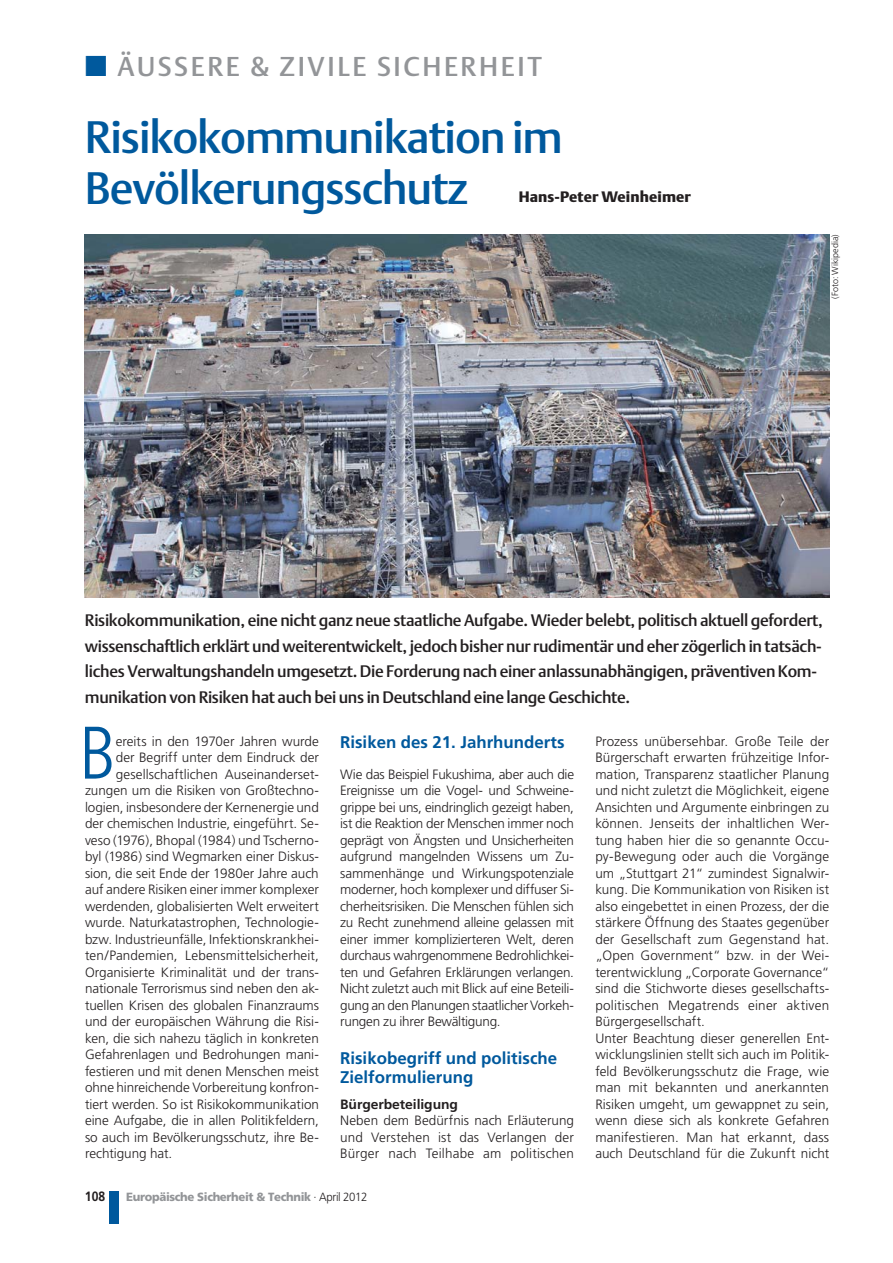
<style>
.page{position:relative;width:893px;height:1263px;background:#fff}
.page>*{position:absolute;margin:0;border:0;box-sizing:border-box;transform-origin:0 0}
.t1{font:300 condensed 74.25px "Frutiger";color:#00599d}
.t2{font:45px/51px "DTL Argo ST Medium";letter-spacing:-.025em;color:#00599d}
.t3{font:27px "DTL Argo ST Medium";letter-spacing:.1em;color:#939598}
.t4{font:700 16.8px/18.8px "Frutiger";color:#00599d}
.t5{font:16.5px/25.5px "DTL Argo ST Medium";letter-spacing:-.02em;color:#231f20}
.t6{font:15px "DTL Argo ST Black";letter-spacing:.01em;color:#231f20}
.t7{font:300 13.5px/16.5px "Frutiger";color:#231f20;text-align:justify}
.t8{font:700 13.5px "Frutiger";letter-spacing:-.005em;color:#231f20}
.t9{font:700 13.5px "Frutiger";letter-spacing:-.005em;color:#231f20;scale:.9 1}
.t10{font:900 11.85px "Frutiger";letter-spacing:-.03em;color:#939598;scale:.96 1}
.t11{font:300 9px "Frutiger";color:#231f20}
.s1{font-family:"European Pi Three";color:#00599d}
.s2{font-weight:300;color:#231f20}
</style>
<div class="page">
<div style="left:109px;top:1191px;width:10px;height:33px;background:#00599d"></div>
<img style="left:85px;top:234px;width:744px;height:363px">
<h3 class="t3" style="left:85px;top:55px;width:458px"><span class="s1">-</span> ÄUSSERE &amp; ZIVILE SICHERHEIT</h3>
<h2 class="t2" style="left:85px;top:116px;width:479px">Risikokommunikation im<br>Bevölkerungsschutz</h2>
<p class="t6" style="left:519px;top:190px;width:174px">Hans-Peter Weinheimer</p>
<p class="t11" style="left:831px;top:299px;width:66px;rotate:-90deg">(Foto: Wikipedia)</p>
<p class="t5" style="left:85px;top:609px;width:739px">Risikokommunikation, eine nicht ganz neue staatliche Aufgabe. Wieder belebt, politisch aktuell gefordert, wissenschaftlich erklärt und weiterentwickelt, jedoch bisher nur rudimentär und eher zögerlich in tatsäch&shy;liches Verwaltungshandeln umgesetzt. Die Forderung nach einer anlassunabhängigen, präventiven Kom&shy;munikation von Risiken hat auch bei uns in Deutschland eine lange Geschichte.</p>
<h1 class="t1" style="left:79px;top:723px;width:39px">B</h1>
<p class="t7" style="left:116px;top:734px;width:205px">ereits in den 1970er Jahren wurde</p>
<p class="t7" style="left:116px;top:750px;width:205px">der Begriff unter dem Eindruck der</p>
<p class="t7" style="left:116px;top:767px;width:205px">gesellschaftlichen Auseinanderset-</p>
<p class="t7" style="left:85px;top:783px;width:235px">zungen um die Risiken von Großtechno-</p>
<p class="t7" style="left:85px;top:800px;width:235px">logien, insbesondere der Kernenergie und</p>
<p class="t7" style="left:85px;top:816px;width:235px">der chemischen Industrie, eingeführt. Se-</p>
<p class="t7" style="left:85px;top:833px;width:235px">veso (1976), Bhopal (1984) und Tscherno-</p>
<p class="t7" style="left:85px;top:849px;width:235px">byl (1986) sind Wegmarken einer Diskus-</p>
<p class="t7" style="left:85px;top:866px;width:235px">sion, die seit Ende der 1980er Jahre auch</p>
<p class="t7" style="left:85px;top:882px;width:235px">auf andere Risiken einer immer komplexer</p>
<p class="t7" style="left:85px;top:899px;width:235px">werdenden, globalisierten Welt erweitert</p>
<p class="t7" style="left:85px;top:915px;width:235px">wurde. Naturkatastrophen, Technologie-</p>
<p class="t7" style="left:85px;top:932px;width:235px">bzw. Industrieunfälle, Infektionskrankhei-</p>
<p class="t7" style="left:85px;top:948px;width:235px">ten/Pandemien, Lebensmittelsicherheit,</p>
<p class="t7" style="left:85px;top:965px;width:235px">Organisierte Kriminalität und der trans-</p>
<p class="t7" style="left:85px;top:981px;width:235px">nationale Terrorismus sind neben den ak-</p>
<p class="t7" style="left:85px;top:998px;width:235px">tuellen Krisen des globalen Finanzraums</p>
<p class="t7" style="left:85px;top:1014px;width:235px">und der europäischen Währung die Risi-</p>
<p class="t7" style="left:85px;top:1031px;width:235px">ken, die sich nahezu täglich in konkreten</p>
<p class="t7" style="left:85px;top:1047px;width:235px">Gefahrenlagen und Bedrohungen mani-</p>
<p class="t7" style="left:85px;top:1064px;width:235px">festieren und mit denen Menschen meist</p>
<p class="t7" style="left:85px;top:1080px;width:235px">ohne hinreichende Vorbereitung konfron-</p>
<p class="t7" style="left:85px;top:1097px;width:235px">tiert werden. So ist Risikokommunikation</p>
<p class="t7" style="left:85px;top:1113px;width:235px">eine Aufgabe, die in allen Politikfeldern,</p>
<p class="t7" style="left:85px;top:1130px;width:235px">so auch im Bevölkerungsschutz, ihre Be-</p>
<p class="t7" style="left:85px;top:1146px;width:89px">rechtigung hat.</p>
<p class="t4" style="left:340px;top:734px;width:226px">Risiken des 21. Jahrhunderts</p>
<p class="t7" style="left:340px;top:767px;width:235px">Wie das Beispiel Fukushima, aber auch die Ereignisse um die Vogel- und Schweine&shy;grippe bei uns, eindringlich gezeigt haben, ist die Reaktion der Menschen immer noch geprägt von Ängsten und Unsicherheiten aufgrund mangelnden Wissens um Zu&shy;sammenhänge und Wirkungspotenziale moderner, hoch komplexer und diffuser Si&shy;cherheitsrisiken. Die Menschen fühlen sich zu Recht zunehmend alleine gelassen mit einer immer komplizierteren Welt, deren durchaus wahrgenommene Bedrohlichkei&shy;ten und Gefahren Erklärungen verlangen.<br>Nicht zuletzt auch mit Blick auf eine Beteili&shy;gung an den Planungen staatlicher Vorkeh&shy;rungen zu ihrer Bewältigung.</p>
<p class="t4" style="left:340px;top:1050px;width:219px">Risikobegriff und politische<br>Zielformulierung</p>
<p class="t8" style="left:340px;top:1098px;width:119px">Bürgerbeteiligung</p>
<p class="t7" style="left:340px;top:1113px;width:235px">Neben dem Bedürfnis nach Erläuterung und Verstehen ist das Verlangen der Bürger nach Teilhabe am politischen</p>
<p class="t9" style="left:85px;top:1191px;width:24px">108</p>
<p class="t10" style="left:126px;top:1192px;width:253px">Europäische Sicherheit &amp; Technik <span class="s2">· April 2012</span></p>
<p class="t7" style="left:595px;top:734px;width:235px;text-align:left">Prozess unübersehbar. Große Teile der Bürgerschaft erwarten frühzeitige Infor&shy;mation, Transparenz staatlicher Planung und nicht zuletzt die Möglichkeit, eigene Ansichten und Argumente einbringen zu können. Jenseits der inhaltlichen Wer&shy;tung haben hier die so genannte Occu&shy;py-Bewegung oder auch die Vorgänge um „Stuttgart 21“ zumindest Signalwir&shy;kung. Die Kommunikation von Risiken ist also eingebettet in einen Prozess, der die stärkere Öffnung des Staates gegenüber der Gesellschaft zum Gegenstand hat. „Open Government“ bzw. in der Wei&shy;terentwicklung „Corporate Governance“ sind die Stichworte dieses gesellschafts&shy;politischen Megatrends einer aktiven Bürgergesellschaft.<br>Unter Beachtung dieser generellen Ent&shy;wicklungslinien stellt sich auch im Politik&shy;feld Bevölkerungsschutz die Frage, wie man mit bekannten und anerkannten Risiken umgeht, um gewappnet zu sein, wenn diese sich als konkrete Gefahren manifestieren. Man hat erkannt, dass auch Deutschland für die Zukunft nicht</p>
</div>
